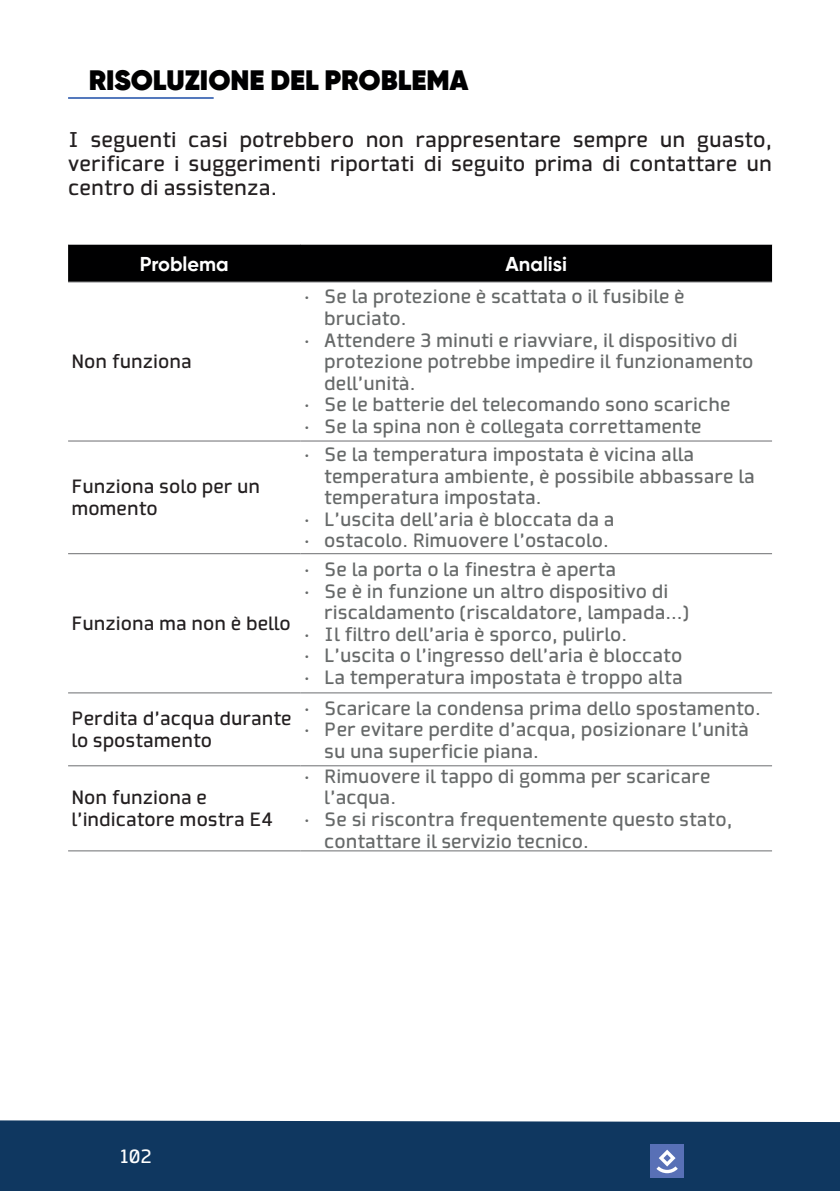
<style>
.page{position:relative;width:840px;height:1191px;background:#fff}
.page>*{position:absolute;margin:0;border:0;box-sizing:border-box;transform-origin:0 0}
.t1{font:800 28px "Gilroy";color:#000001}
.t2{font:20px/24px "Collator";color:#231f20;text-align:justify}
.t3{font:700 20px "Gilroy";color:#fff}
.t4{font:18px/21.6px "Collator";color:#666969}
.t5{font:18px/21.6px "Collator";color:#231f20}
.t6{font:18px "Collator";color:#fff}
</style>
<div class="page">
<div style="left:0;top:1120px;width:839px;height:71px;background:#0f3760"></div>
<div style="left:650px;top:1144px;width:33px;height:34px;background:#5870b6"></div>
<svg style="left:656px;top:1149px;width:21px;height:24px"></svg>
<div style="left:68px;top:245px;width:703px;height:36px;background:#000001"></div>
<hr style="left:68px;top:281px;width:232px;height:1px;background:#6c6d70">
<hr style="left:68px;top:441px;width:232px;height:1px;background:#6c6d70">
<hr style="left:68px;top:553px;width:232px;height:1px;background:#6c6d70">
<hr style="left:68px;top:692px;width:232px;height:1px;background:#6c6d70">
<hr style="left:68px;top:765px;width:232px;height:1px;background:#6c6d70">
<hr style="left:68px;top:850px;width:232px;height:1px;background:#6c6d70">
<hr style="left:300px;top:281px;width:471px;height:1px;background:#6c6d70">
<hr style="left:300px;top:441px;width:471px;height:1px;background:#6c6d70">
<hr style="left:300px;top:553px;width:471px;height:1px;background:#6c6d70">
<hr style="left:300px;top:692px;width:471px;height:1px;background:#6c6d70">
<hr style="left:300px;top:765px;width:471px;height:1px;background:#6c6d70">
<hr style="left:300px;top:850px;width:471px;height:1px;background:#6c6d70">
<hr style="left:68px;top:97px;width:145px;height:2px;background:#5479bd">
<p class="t1" style="left:89px;top:62px;width:381px">RISOLUZIONE DEL PROBLEMA</p>
<p class="t2" style="left:68px;top:129px;width:705px">I seguenti casi potrebbero non rappresentare sempre un guasto, verificare i suggerimenti riportati di seguito prima di contattare un centro di assistenza.</p>
<p class="t3" style="left:140px;top:251px;width:90px">Problema</p>
<p class="t3" style="left:505px;top:251px;width:63px">Analisi</p>
<p class="t5" style="left:71px;top:352px;width:122px">Non funziona</p>
<p class="t5" style="left:71px;top:477px;width:190px">Funziona solo per un momento</p>
<p class="t5" style="left:71px;top:613px;width:221px">Funziona ma non è bello</p>
<p class="t5" style="left:71px;top:709px;width:222px">Perdita d’acqua durante lo spostamento</p>
<p class="t5" style="left:71px;top:787px;width:203px">Non funziona e l’indicatore mostra E4</p>
<p class="t4" style="left:324px;top:287px;width:361px;text-indent:-21px">• Se la protezione è scattata o il fusibile è bruciato.</p>
<p class="t4" style="left:324px;top:330px;width:430px;text-indent:-21px">• Attendere 3 minuti e riavviare, il dispositivo di protezione potrebbe impedire il funzionamento dell’unità.</p>
<p class="t4" style="left:303px;top:395px;width:428px">• Se le batterie del telecomando sono scariche</p>
<p class="t4" style="left:303px;top:416px;width:399px">• Se la spina non è collegata correttamente</p>
<p class="t4" style="left:324px;top:444px;width:432px;text-indent:-21px">• Se la temperatura impostata è vicina alla temperatura ambiente, è possibile abbassare la temperatura impostata.</p>
<p class="t4" style="left:303px;top:509px;width:312px">• L’uscita dell’aria è bloccata da a</p>
<p class="t4" style="left:303px;top:531px;width:306px">• ostacolo. Rimuovere l’ostacolo.</p>
<p class="t4" style="left:303px;top:559px;width:314px">• Se la porta o la finestra è aperta</p>
<p class="t4" style="left:324px;top:581px;width:366px;text-indent:-21px">• Se è in funzione un altro dispositivo di riscaldamento (riscaldatore, lampada...)</p>
<p class="t4" style="left:303px;top:624px;width:325px">• Il filtro dell’aria è sporco, pulirlo.</p>
<p class="t4" style="left:303px;top:646px;width:380px">• L’uscita o l’ingresso dell’aria è bloccato</p>
<p class="t4" style="left:303px;top:667px;width:380px">• La temperatura impostata è troppo alta</p>
<p class="t4" style="left:303px;top:698px;width:458px">• Scaricare la condensa prima dello spostamento.</p>
<p class="t4" style="left:324px;top:719px;width:426px;text-indent:-21px">• Per evitare perdite d’acqua, posizionare l’unità su una superficie piana.</p>
<p class="t4" style="left:324px;top:766px;width:387px;text-indent:-21px">• Rimuovere il tappo di gomma per scaricare l’acqua.</p>
<p class="t4" style="left:324px;top:809px;width:409px;text-indent:-21px">• Se si riscontra frequentemente questo stato, contattare il servizio tecnico.</p>
<p class="t6" style="left:120px;top:1145px;width:33px">102</p>
</div>
